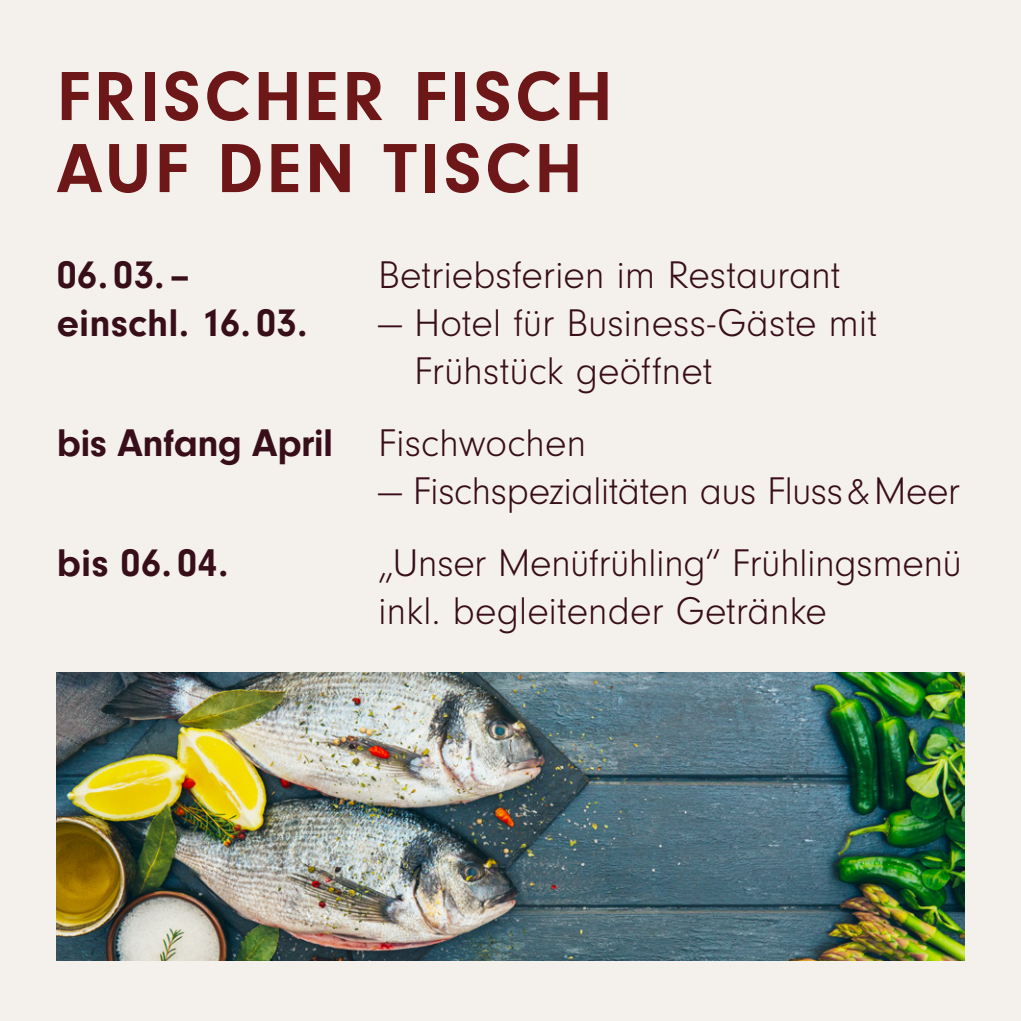
<style>
.page{position:relative;width:1021px;height:1021px;background:#fff}
.page>*{position:absolute;margin:0;border:0;box-sizing:border-box;transform-origin:0 0}
.Subline_1{font:700 72px "Neuzeit Gro";letter-spacing:.05em;color:#6e1718}
.Copy{font:300 40px/48px "Neuzeit Gro";letter-spacing:-.005em;color:#390e1b}
.Copy-2{font:700 40px "Neuzeit Gro";color:#390e1b}
.s1{font-weight:300}
</style>
<div class="page">
<div style="left:0;top:0;width:1020px;height:1020px;background:#f4f1ed"></div>
<img style="left:57px;top:672px;width:907px;height:288px">
<p class="Subline_1" style="left:57px;top:56px;width:557px">FRISCHER FISCH</p>
<p class="Subline_1" style="left:57px;top:128px;width:527px">AUF DEN TISCH</p>
<p class="Copy-2" style="left:57px;top:252px;width:134px">06.03.–</p>
<p class="Copy" style="left:378px;top:252px;width:464px">Betriebsferien im Restaurant</p>
<p class="Copy-2" style="left:57px;top:300px;width:252px">einschl. 16.03.</p>
<p class="Copy" style="left:414px;top:300px;width:464px;text-indent:-36px">— Hotel für Business-Gäste mit<br>Frühstück geöffnet</p>
<p class="Copy-2" style="left:57px;top:420px;width:531px">bis Anfang April <span class="s1">Fischwochen</span></p>
<p class="Copy" style="left:378px;top:468px;width:583px">— Fischspezialitäten aus Fluss&amp;Meer</p>
<p class="Copy-2" style="left:57px;top:540px;width:173px">bis 06.04.</p>
<p class="Copy" style="left:378px;top:540px;width:585px">„Unser Menüfrühling“ Frühlingsmenü inkl. begleitender Getränke</p>
</div>
